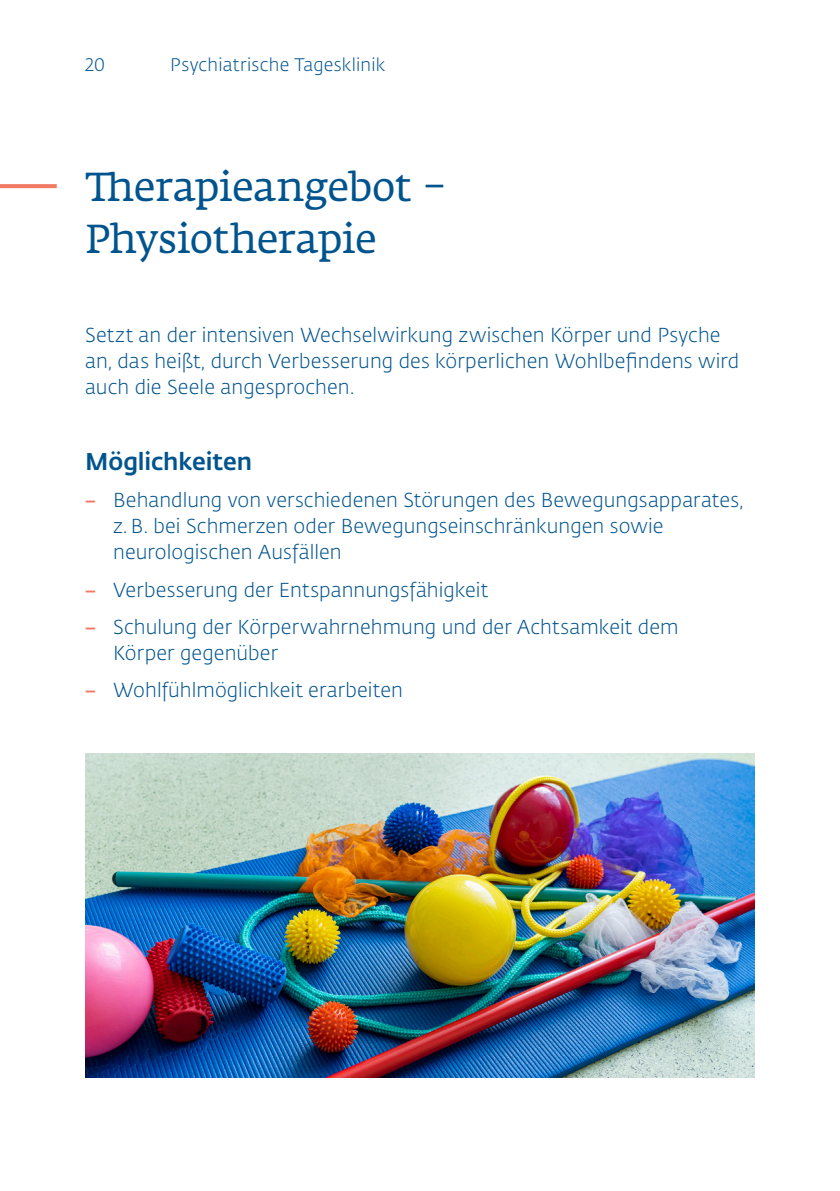
<style>
.page{position:relative;width:840px;height:1191px;background:#fff}
.page>*{position:absolute;margin:0;border:0;box-sizing:border-box;transform-origin:0 0}
.Headline{font:40px "Fedra Serif A Std";letter-spacing:-.01em;color:#00548e}
.Subheadline_1_1{font:500 24px "Fedra Sans Std";letter-spacing:-.005em;color:#00548e}
.Fließtext{font:300 20px/26px "Fedra Sans Std";letter-spacing:.005em;color:#00548e}
.t1{font:300 18px "Fedra Sans Std";letter-spacing:.01em;color:#00548e}
.s1{font-weight:500;font-size:18px;color:#f37a62}
</style>
<div class="page">
<img style="left:85px;top:753px;width:669px;height:324px">
<svg style="left:0;top:184px;width:57px;height:4px"></svg>
<p class="t1" style="left:85px;top:54px;width:22px">20</p>
<p class="t1" style="left:170px;top:54px;width:216px">Psychiatrische Tagesklinik</p>
<p class="Headline" style="left:85px;top:162px;width:363px">Therapieangebot –</p>
<p class="Headline" style="left:85px;top:213px;width:293px">Physiotherapie</p>
<p class="Fließtext" style="left:85px;top:322px;width:655px">Setzt an der intensiven Wechselwirkung zwischen Körper und Psyche an, das heißt, durch Verbesserung des körperlichen Wohlbefindens wird auch die Seele angesprochen.</p>
<p class="Subheadline_1_1" style="left:85px;top:447px;width:168px">Möglichkeiten</p>
<p class="Fließtext" style="left:113px;top:487px;width:631px;text-indent:-28px"><span class="s1">−</span> Behandlung von verschiedenen Störungen des Bewegungsapparates, z. B. bei Schmerzen oder Bewegungseinschränkungen sowie neurologischen Ausfällen</p>
<p class="Fließtext" style="left:85px;top:577px;width:404px"><span class="s1">−</span> Verbesserung der Entspannungsfähigkeit</p>
<p class="Fließtext" style="left:113px;top:614px;width:566px;text-indent:-28px"><span class="s1">−</span> Schulung der Körperwahrnehmung und der Achtsamkeit dem<br>Körper gegenüber</p>
<p class="Fließtext" style="left:85px;top:677px;width:319px"><span class="s1">−</span> Wohlfühlmöglichkeit erarbeiten</p>
</div>
